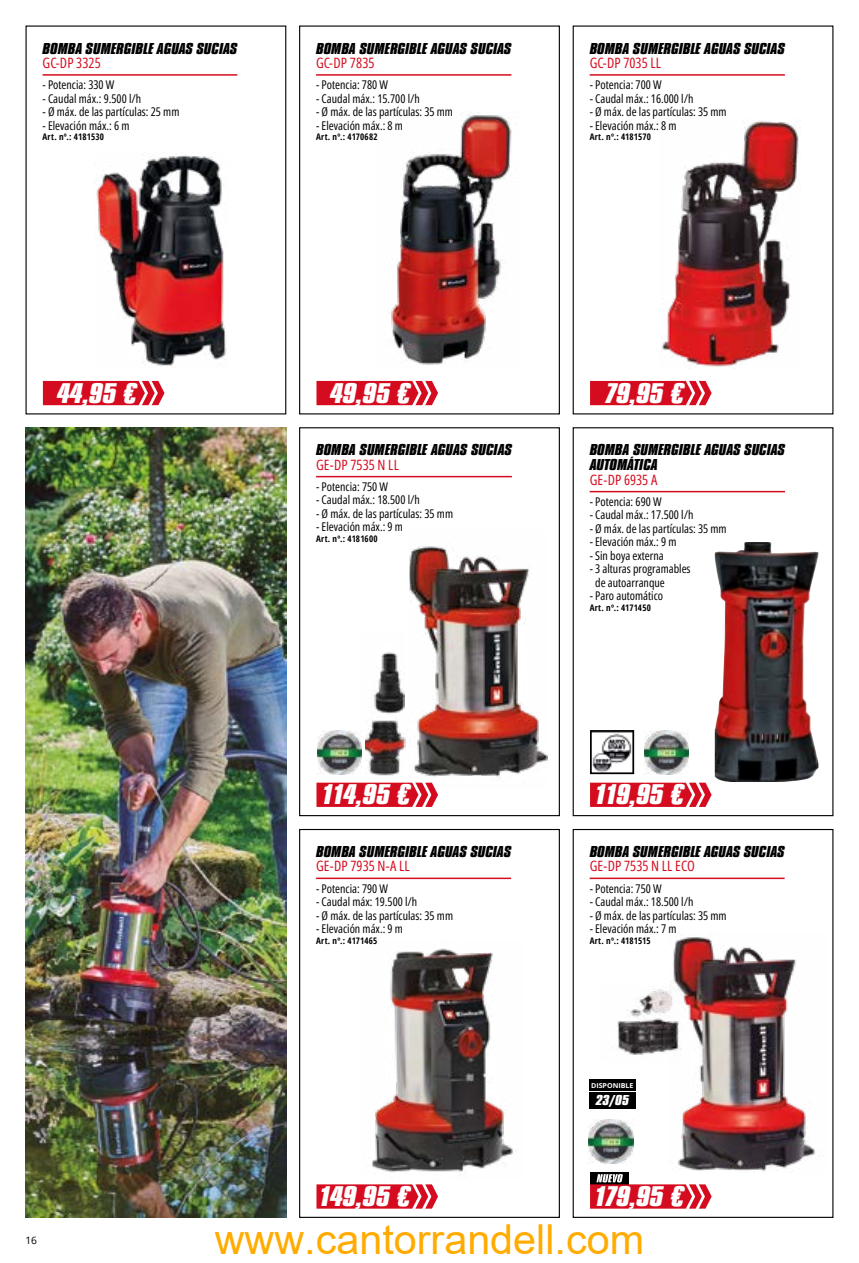
<style>
.page{position:relative;width:859px;height:1263px;background:#fff}
.page>*{position:absolute;margin:0;border:0;box-sizing:border-box;transform-origin:0 0}
.t1{font:41.25px "Arial";color:#ffab00}
.t2{font:italic 700 29.7px "Compacta Pro";letter-spacing:-.015em;color:#fff;scale:1.2 1}
.t3{font:italic 700 16.5px/15px "Compacta Pro";color:#000;scale:1.2 1}
.t4{font:italic 700 15px "Compacta Pro";color:#fff;scale:1.2 1}
.t5{font:14.25px "Open Sans Condensed";letter-spacing:.01em;color:#d50c1f}
.t6{font:12px/13.5px "Open Sans Condensed";color:#000}
.t7{font:10.2px "Open Sans";color:#000}
.t8{font:700 condensed 9px "Open Sans";letter-spacing:.025em;color:#000}
.t9{font:700 6.75px "Open Sans";color:#fff;scale:1.05 1}
</style>
<div class="page">
<div style="left:26px;top:26px;width:260px;height:388px;border:1px solid #000"></div>
<img style="left:96px;top:155px;width:131px;height:211px">
<hr style="left:43px;top:74px;width:194px;height:2px;background:#d50c1f">
<svg style="left:43px;top:381px;width:121px;height:24px;background:#d81d2f"></svg>
<div style="left:299px;top:26px;width:261px;height:388px;border:1px solid #000"></div>
<hr style="left:316px;top:74px;width:195px;height:2px;background:#d50c1f">
<img style="left:389px;top:113px;width:123px;height:252px">
<svg style="left:316px;top:381px;width:122px;height:24px;background:#d81f30"></svg>
<div style="left:573px;top:26px;width:260px;height:388px;border:1px solid #000"></div>
<hr style="left:590px;top:74px;width:195px;height:2px;background:#d50c1f">
<svg style="left:590px;top:381px;width:122px;height:24px;background:#d81f30"></svg>
<div style="left:299px;top:427px;width:261px;height:389px;border:1px solid #000"></div>
<hr style="left:316px;top:476px;width:196px;height:1px;background:#d50c1f">
<img style="left:366px;top:720px;width:43px;height:63px">
<img style="left:373px;top:652px;width:31px;height:62px">
<img style="left:409px;top:546px;width:138px;height:237px">
<img style="left:317px;top:730px;width:44px;height:45px">
<svg style="left:316px;top:783px;width:122px;height:24px;background:#d81f31"></svg>
<svg style="left:589px;top:490px;width:230px;height:293px"></svg>
<div style="left:573px;top:427px;width:260px;height:389px;border:1px solid #000"></div>
<img style="left:715px;top:542px;width:30px;height:10px">
<hr style="left:590px;top:491px;width:195px;height:1px;background:#d50c1f">
<img style="left:593px;top:733px;width:38px;height:38px">
<div style="left:590px;top:730px;width:44px;height:44px;border:2px solid #000"></div>
<img style="left:645px;top:730px;width:44px;height:44px">
<svg style="left:590px;top:783px;width:122px;height:24px;background:#d81f31"></svg>
<div style="left:299px;top:829px;width:261px;height:389px;border:1px solid #000"></div>
<img style="left:372px;top:948px;width:145px;height:227px">
<hr style="left:316px;top:877px;width:195px;height:2px;background:#d50c1f">
<svg style="left:316px;top:1184px;width:122px;height:24px;background:#d82234"></svg>
<div style="left:573px;top:829px;width:260px;height:389px;border:1px solid #000"></div>
<hr style="left:590px;top:877px;width:195px;height:2px;background:#d50c1f">
<div style="left:590px;top:1172px;width:39px;height:12px;background:#000"></div>
<svg style="left:590px;top:1174px;width:122px;height:34px"></svg>
<img style="left:589px;top:1119px;width:44px;height:45px">
<img style="left:671px;top:937px;width:144px;height:234px">
<img style="left:26px;top:427px;width:260px;height:791px">
<img style="left:659px;top:121px;width:140px;height:246px">
<div style="left:589px;top:1079px;width:47px;height:30px;background:#000"></div>
<hr style="left:589px;top:1091px;width:47px;height:1px;background:#fff">
<img style="left:613px;top:986px;width:69px;height:74px">
<h3 class="t3" style="left:43px;top:40px;width:164px">BOMBA SUMERGIBLE AGUAS SUCIAS</h3>
<p class="t5" style="left:43px;top:53px;width:60px">GC-DP 3325</p>
<p class="t6" style="left:43px;top:78px;width:73px">- Potencia: 330 W</p>
<p class="t6" style="left:43px;top:91px;width:100px">- Caudal máx.: 9.500 l/h</p>
<p class="t6" style="left:43px;top:105px;width:138px">- Ø máx. de las partículas: 25 mm</p>
<p class="t6" style="left:43px;top:118px;width:88px">- Elevación máx.: 6 m</p>
<p class="t8" style="left:43px;top:131px;width:63px">Art. nº.: 4181530</p>
<h3 class="t3" style="left:316px;top:40px;width:164px">BOMBA SUMERGIBLE AGUAS SUCIAS</h3>
<p class="t5" style="left:316px;top:53px;width:60px">GC-DP 7835</p>
<p class="t6" style="left:316px;top:78px;width:73px">- Potencia: 780 W</p>
<p class="t6" style="left:316px;top:91px;width:105px">- Caudal máx.: 15.700 l/h</p>
<p class="t6" style="left:316px;top:105px;width:138px">- Ø máx. de las partículas: 35 mm</p>
<p class="t6" style="left:316px;top:118px;width:88px">- Elevación máx.: 8 m</p>
<p class="t8" style="left:316px;top:131px;width:63px">Art. nº.: 4170682</p>
<h3 class="t3" style="left:590px;top:40px;width:164px">BOMBA SUMERGIBLE AGUAS SUCIAS</h3>
<p class="t5" style="left:590px;top:53px;width:73px">GC-DP 7035 LL</p>
<p class="t6" style="left:590px;top:78px;width:73px">- Potencia: 700 W</p>
<p class="t6" style="left:590px;top:91px;width:105px">- Caudal máx.: 16.000 l/h</p>
<p class="t6" style="left:590px;top:105px;width:138px">- Ø máx. de las partículas: 35 mm</p>
<p class="t6" style="left:590px;top:118px;width:88px">- Elevación máx.: 8 m</p>
<p class="t8" style="left:590px;top:131px;width:63px">Art. nº.: 4181570</p>
<h2 class="t2" style="left:57px;top:377px;width:69px">44,95 €</h2>
<h2 class="t2" style="left:330px;top:377px;width:69px">49,95 €</h2>
<h2 class="t2" style="left:604px;top:377px;width:68px">79,95 €</h2>
<h3 class="t3" style="left:316px;top:442px;width:165px">BOMBA SUMERGIBLE AGUAS SUCIAS</h3>
<p class="t5" style="left:316px;top:455px;width:84px">GE-DP 7535 N LL</p>
<p class="t6" style="left:316px;top:479px;width:73px">- Potencia: 750 W</p>
<p class="t6" style="left:316px;top:493px;width:105px">- Caudal máx.: 18.500 l/h</p>
<p class="t6" style="left:316px;top:506px;width:138px">- Ø máx. de las partículas: 35 mm</p>
<p class="t6" style="left:316px;top:520px;width:88px">- Elevación máx.: 9 m</p>
<p class="t8" style="left:316px;top:532px;width:63px">Art. nº.: 4181600</p>
<h3 class="t3" style="left:590px;top:442px;width:164px">BOMBA SUMERGIBLE AGUAS SUCIAS<br>AUTOMÁTICA</h3>
<p class="t5" style="left:590px;top:470px;width:69px">GE-DP 6935 A</p>
<p class="t6" style="left:590px;top:494px;width:73px">- Potencia: 690 W</p>
<p class="t6" style="left:590px;top:508px;width:105px">- Caudal máx.: 17.500 l/h</p>
<p class="t6" style="left:590px;top:521px;width:138px">- Ø máx. de las partículas: 35 mm</p>
<p class="t6" style="left:590px;top:535px;width:88px">- Elevación máx.: 9 m</p>
<p class="t6" style="left:590px;top:548px;width:76px">- Sin boya externa</p>
<p class="t6" style="left:595px;top:562px;width:97px;text-indent:-5px">- 3 alturas programables de autoarranque</p>
<p class="t6" style="left:590px;top:589px;width:75px">- Paro automático</p>
<p class="t8" style="left:590px;top:601px;width:63px">Art. nº.: 4171450</p>
<h2 class="t2" style="left:321px;top:779px;width:77px">114,95 €</h2>
<h2 class="t2" style="left:594px;top:779px;width:77px">119,95 €</h2>
<h3 class="t3" style="left:316px;top:844px;width:164px">BOMBA SUMERGIBLE AGUAS SUCIAS</h3>
<p class="t5" style="left:316px;top:856px;width:95px">GE-DP 7935 N-A LL</p>
<p class="t6" style="left:316px;top:881px;width:73px">- Potencia: 790 W</p>
<p class="t6" style="left:316px;top:895px;width:103px">- Caudal máx: 19.500 l/h</p>
<p class="t6" style="left:316px;top:908px;width:138px">- Ø máx. de las partículas: 35 mm</p>
<p class="t6" style="left:316px;top:922px;width:88px">- Elevación máx.: 9 m</p>
<p class="t8" style="left:316px;top:934px;width:63px">Art. nº.: 4171465</p>
<h3 class="t3" style="left:590px;top:844px;width:164px">BOMBA SUMERGIBLE AGUAS SUCIAS</h3>
<p class="t5" style="left:590px;top:856px;width:107px">GE-DP 7535 N LL ECO</p>
<p class="t6" style="left:590px;top:881px;width:73px">- Potencia: 750 W</p>
<p class="t6" style="left:590px;top:895px;width:105px">- Caudal máx.: 18.500 l/h</p>
<p class="t6" style="left:590px;top:908px;width:138px">- Ø máx. de las partículas: 35 mm</p>
<p class="t6" style="left:590px;top:922px;width:88px">- Elevación máx.: 7 m</p>
<p class="t8" style="left:590px;top:934px;width:62px">Art. nº.: 4181515</p>
<p class="t9" style="left:591px;top:1081px;width:42px">DISPONIBLE</p>
<p class="t4" style="left:596px;top:1092px;width:29px">23/05</p>
<h2 class="t2" style="left:318px;top:1180px;width:79px">149,95 €</h2>
<h2 class="t2" style="left:593px;top:1180px;width:77px">179,95 €</h2>
<p class="t7" style="left:26px;top:1233px;width:13px">16</p>
<h1 class="t1" style="left:215px;top:1211px;width:431px">www.cantorrandell.com</h1>
</div>
